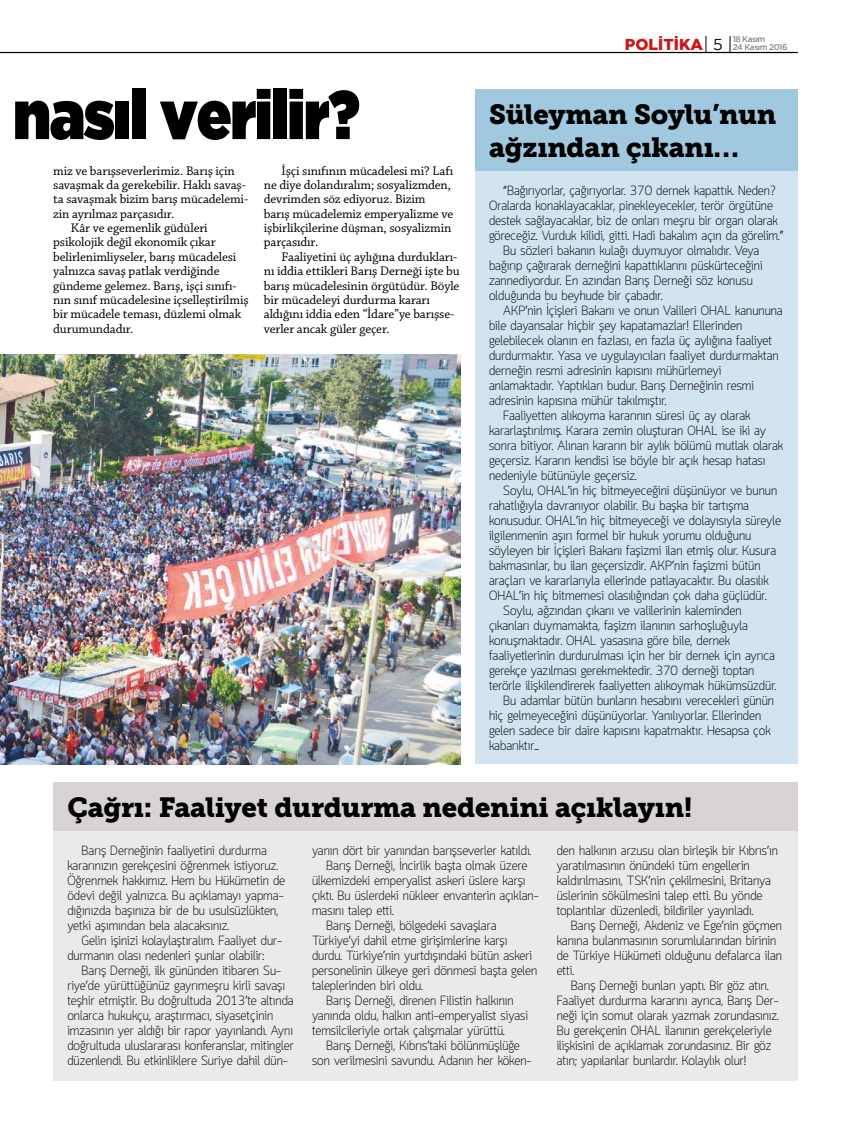
<style>
.page{position:relative;width:851px;height:1134px;background:#fff}
.page>*{position:absolute;margin:0;border:0;box-sizing:border-box;transform-origin:0 0}
.t1{font:900 68.75px "Gotham";letter-spacing:-.02em;color:#000;scale:.85 1}
.t2{font:27.5px/33px "Museo Slab 900";letter-spacing:-.01em;color:#000}
.t3{font:300 13.12px/15px "Quark";color:#000}
.t4{font:13.12px/14.4px "Chaparral Pro";letter-spacing:-.01em;color:#000}
.t5{font:500 8.25px "Gotham";letter-spacing:-.06em;color:#878787}
.s1{font-weight:800;font-size:15.75px;color:#cd1619}
.s2{font-weight:400;font-size:15.75px;color:#000}
</style>
<div class="page">
<hr style="left:0;top:52px;width:797px;height:1px;background:#000">
<svg style="left:705px;top:36px;width:1px;height:16px"></svg>
<svg style="left:729px;top:36px;width:1px;height:16px"></svg>
<div style="left:53px;top:805px;width:744px;height:276px;background:#ece9e9"></div>
<div style="left:475px;top:144px;width:322px;height:620px;background:#d2e4ef"></div>
<div style="left:53px;top:782px;width:744px;height:49px;background:#d8d4d3"></div>
<div style="left:475px;top:89px;width:322px;height:82px;background:#a0c8de"></div>
<img style="left:0;top:354px;width:460px;height:410px">
<h1 class="t1" style="left:13px;top:75px;width:409px">nasıl verilir?</h1>
<p class="t4" style="left:53px;top:164px;width:183px">miz ve barışseverlerimiz. Barış için</p>
<p class="t4" style="left:53px;top:178px;width:194px">savaşmak da gerekebilir. Haklı savaş-</p>
<p class="t4" style="left:53px;top:192px;width:196px">ta savaşmak bizim barış mücadelemi-</p>
<p class="t4" style="left:53px;top:207px;width:123px">zin ayrılmaz parçasıdır.</p>
<p class="t4" style="left:71px;top:221px;width:138px">Kâr ve egemenlik güdüleri</p>
<p class="t4" style="left:53px;top:236px;width:164px">psikolojik değil ekonomik çıkar</p>
<p class="t4" style="left:53px;top:250px;width:185px">belirlenimliyseler, barış mücadelesi</p>
<p class="t4" style="left:53px;top:264px;width:168px">yalnızca savaş patlak verdiğinde</p>
<p class="t4" style="left:53px;top:279px;width:185px">gündeme gelemez. Barış, işçi sınıfı-</p>
<p class="t4" style="left:53px;top:293px;width:197px">nın sınıf mücadelesine içselleştirilmiş</p>
<p class="t4" style="left:53px;top:307px;width:190px">bir mücadele teması, düzlemi olmak</p>
<p class="t4" style="left:53px;top:322px;width:82px">durumundadır.</p>
<p class="t4" style="left:264px;top:164px;width:191px;text-indent:18px">İşçi sınıfının mücadelesi mi? Lafı ne diye dolandıralım; sosyalizmden, devrimden söz ediyoruz. Bizim barış mücadelemiz emperyalizme ve işbirlikçilerine düşman, sosyalizmin parçasıdır.</p>
<p class="t4" style="left:264px;top:250px;width:197px;text-indent:18px">Faaliyetini üç aylığına durdukları&shy;nı iddia ettikleri Barış Derneği işte bu barış mücadelesinin örgütüdür. Böyle bir mücadeleyi durdurma kararı aldığını iddia eden “İdare”ye barışse&shy;verler ancak güler geçer.</p>
<p class="t5" style="left:625px;top:43px;width:164px"><span class="s1">POLİTİKA</span> <span class="s2">5</span> 24 Kasım 2016</p>
<p class="t5" style="left:732px;top:34px;width:34px">18 Kasım</p>
<h2 class="t2" style="left:489px;top:98px;width:289px">Süleyman Soylu’nun ağzından çıkanı…</h2>
<p class="t3" style="left:503px;top:184px;width:274px">“Bağırıyorlar, çağırıyorlar. 370 dernek kapattık. Neden?</p>
<p class="t3" style="left:489px;top:199px;width:285px">Oralarda konaklayacaklar, pinekleyecekler, terör örgütüne</p>
<p class="t3" style="left:489px;top:214px;width:290px">destek sağlayacaklar, biz de onları meşru bir organ olarak</p>
<p class="t3" style="left:489px;top:229px;width:296px">göreceğiz. Vurduk kilidi, gitti. Hadi bakalım açın da görelim.”</p>
<p class="t3" style="left:503px;top:244px;width:257px">Bu sözleri bakanın kulağı duymuyor olmalıdır. Veya</p>
<p class="t3" style="left:489px;top:259px;width:275px">bağırıp çağırarak derneğini kapattıklarını püskürteceğini</p>
<p class="t3" style="left:489px;top:274px;width:265px">zannediyordur. En azından Barış Derneği söz konusu</p>
<p class="t3" style="left:489px;top:289px;width:175px">olduğunda bu beyhude bir çabadır.</p>
<p class="t3" style="left:503px;top:304px;width:281px">AKP’nin İçişleri Bakanı ve onun Valileri OHAL kanununa</p>
<p class="t3" style="left:489px;top:319px;width:255px">bile dayansalar hiçbir şey kapatamazlar! Ellerinden</p>
<p class="t3" style="left:489px;top:334px;width:284px">gelebilecek olanın en fazlası, en fazla üç aylığına faaliyet</p>
<p class="t3" style="left:489px;top:349px;width:291px">durdurmaktır. Yasa ve uygulayıcıları faaliyet durdurmaktan</p>
<p class="t3" style="left:489px;top:364px;width:234px">derneğin resmi adresinin kapısını mühürlemeyi</p>
<p class="t3" style="left:489px;top:379px;width:266px">anlamaktadır. Yaptıkları budur. Barış Derneğinin resmi</p>
<p class="t3" style="left:489px;top:394px;width:179px">adresinin kapısına mühür takılmıştır.</p>
<p class="t3" style="left:503px;top:409px;width:249px">Faaliyetten alıkoyma kararının süresi üç ay olarak</p>
<p class="t3" style="left:489px;top:424px;width:278px">kararlaştırılmış. Karara zemin oluşturan OHAL ise iki ay</p>
<p class="t3" style="left:489px;top:439px;width:296px">sonra bitiyor. Alınan kararın bir aylık bölümü mutlak olarak</p>
<p class="t3" style="left:489px;top:454px;width:278px">geçersiz. Kararın kendisi ise böyle bir açık hesap hatası</p>
<p class="t3" style="left:489px;top:469px;width:149px">nedeniyle bütünüyle geçersiz.</p>
<p class="t3" style="left:503px;top:484px;width:275px">Soylu, OHAL’in hiç bitmeyeceğini düşünüyor ve bunun</p>
<p class="t3" style="left:489px;top:499px;width:261px">rahatlığıyla davranıyor olabilir. Bu başka bir tartışma</p>
<p class="t3" style="left:489px;top:514px;width:293px">konusudur. OHAL’in hiç bitmeyeceği ve dolayısıyla süreyle</p>
<p class="t3" style="left:489px;top:529px;width:264px">ilgilenmenin aşırı formel bir hukuk yorumu olduğunu</p>
<p class="t3" style="left:489px;top:544px;width:289px">söyleyen bir İçişleri Bakanı faşizmi ilan etmiş olur. Kusura</p>
<p class="t3" style="left:489px;top:559px;width:273px">bakmasınlar, bu ilan geçersizdir. AKP’nin faşizmi bütün</p>
<p class="t3" style="left:489px;top:574px;width:281px">araçları ve kararlarıyla ellerinde patlayacaktır. Bu olasılık</p>
<p class="t3" style="left:489px;top:589px;width:279px">OHAL’in hiç bitmemesi olasılığından çok daha güçlüdür.</p>
<p class="t3" style="left:503px;top:604px;width:240px">Soylu, ağzından çıkanı ve valilerinin kaleminden</p>
<p class="t3" style="left:489px;top:619px;width:260px">çıkanları duymamakta, faşizm ilanının sarhoşluğuyla</p>
<p class="t3" style="left:489px;top:634px;width:243px">konuşmaktadır. OHAL yasasına göre bile, dernek</p>
<p class="t3" style="left:489px;top:649px;width:287px">faaliyetlerinin durdurulması için her bir dernek için ayrıca</p>
<p class="t3" style="left:489px;top:664px;width:267px">gerekçe yazılması gerekmektedir. 370 derneği toptan</p>
<p class="t3" style="left:489px;top:679px;width:289px">terörle ilişkilendirerek faaliyetten alıkoymak hükümsüzdür.</p>
<p class="t3" style="left:503px;top:694px;width:272px">Bu adamlar bütün bunların hesabını verecekleri günün</p>
<p class="t3" style="left:489px;top:709px;width:274px">hiç gelmeyeceğini düşünüyorlar. Yanılıyorlar. Ellerinden</p>
<p class="t3" style="left:489px;top:724px;width:283px">gelen sadece bir daire kapısını kapatmaktır. Hesapsa çok</p>
<p class="t3" style="left:489px;top:739px;width:52px">kabarıktır…</p>
<h2 class="t2" style="left:67px;top:791px;width:626px">Çağrı: Faaliyet durdurma nedenini açıklayın!</h2>
<p class="t3" style="left:67px;top:844px;width:219px;text-indent:14px">Barış Derneğinin faaliyetini durdurma kararınızın gerekçesini öğrenmek istiyoruz.<br>Öğrenmek hakkımız. Hem bu Hükümetin de ödevi değil yalnızca. Bu açıklamayı yapma&shy;dığınızda başınıza bir de bu usulsüzlükten, yetki aşımından bela alacaksınız.</p>
<p class="t3" style="left:67px;top:934px;width:216px;text-indent:14px">Gelin işinizi kolaylaştıralım. Faaliyet dur&shy;durmanın olası nedenleri şunlar olabilir:</p>
<p class="t3" style="left:67px;top:964px;width:228px;text-indent:14px">Barış Derneği, ilk gününden itibaren Su&shy;riye’de yürüttüğünüz gayrımeşru kirli savaşı teşhir etmiştir. Bu doğrultuda 2013’te altında onlarca hukukçu, araştırmacı, siyasetçinin imzasının yer aldığı bir rapor yayınlandı. Aynı doğrultuda uluslararası konferanslar, mitingler düzenlendi. Bu etkinliklere Suriye dahil dün-</p>
<p class="t3" style="left:312px;top:844px;width:220px">yanın dört bir yanından barışseverler katıldı.</p>
<p class="t3" style="left:326px;top:859px;width:203px">Barış Derneği, İncirlik başta olmak üzere</p>
<p class="t3" style="left:312px;top:874px;width:215px">ülkemizdeki emperyalist askeri üslere karşı</p>
<p class="t3" style="left:312px;top:889px;width:228px">çıktı. Bu üslerdeki nükleer envanterin açıklan-</p>
<p class="t3" style="left:312px;top:904px;width:83px">masını talep etti.</p>
<p class="t3" style="left:326px;top:919px;width:172px">Barış Derneği, bölgedeki savaşlara</p>
<p class="t3" style="left:312px;top:934px;width:197px">Türkiye’yi dahil etme girişimlerine karşı</p>
<p class="t3" style="left:312px;top:949px;width:221px">durdu. Türkiye’nin yurtdışındaki bütün askeri</p>
<p class="t3" style="left:312px;top:964px;width:227px">personelinin ülkeye geri dönmesi başta gelen</p>
<p class="t3" style="left:312px;top:979px;width:112px">taleplerinden biri oldu.</p>
<p class="t3" style="left:326px;top:994px;width:189px">Barış Derneği, direnen Filistin halkının</p>
<p class="t3" style="left:312px;top:1009px;width:217px">yanında oldu, halkın anti-emperyalist siyasi</p>
<p class="t3" style="left:312px;top:1024px;width:194px">temsilcileriyle ortak çalışmalar yürüttü.</p>
<p class="t3" style="left:326px;top:1039px;width:195px">Barış Derneği, Kıbrıs’taki bölünmüşlüğe</p>
<p class="t3" style="left:312px;top:1054px;width:221px">son verilmesini savundu. Adanın her köken-</p>
<p class="t3" style="left:556px;top:844px;width:223px">den halkının arzusu olan birleşik bir Kıbrıs’ın yaratılmasının önündeki tüm engellerin kaldırılmasını, TSK’nin çekilmesini, Britanya üslerinin sökülmesini talep etti. Bu yönde toplantılar düzenledi, bildiriler yayınladı.</p>
<p class="t3" style="left:556px;top:919px;width:227px;text-indent:14px">Barış Derneği, Akdeniz ve Ege’nin göçmen kanına bulanmasının sorumlularından birinin de Türkiye Hükümeti olduğunu defalarca ilan etti.</p>
<p class="t3" style="left:556px;top:979px;width:224px;text-indent:14px">Barış Derneği bunları yaptı. Bir göz atın.<br>Faaliyet durdurma kararını ayrıca, Barış Der&shy;neği için somut olarak yazmak zorundasınız.<br>Bu gerekçenin OHAL ilanının gerekçeleriyle ilişkisini de açıklamak zorundasınız. Bir göz atın; yapılanlar bunlardır. Kolaylık olur!</p>
</div>
